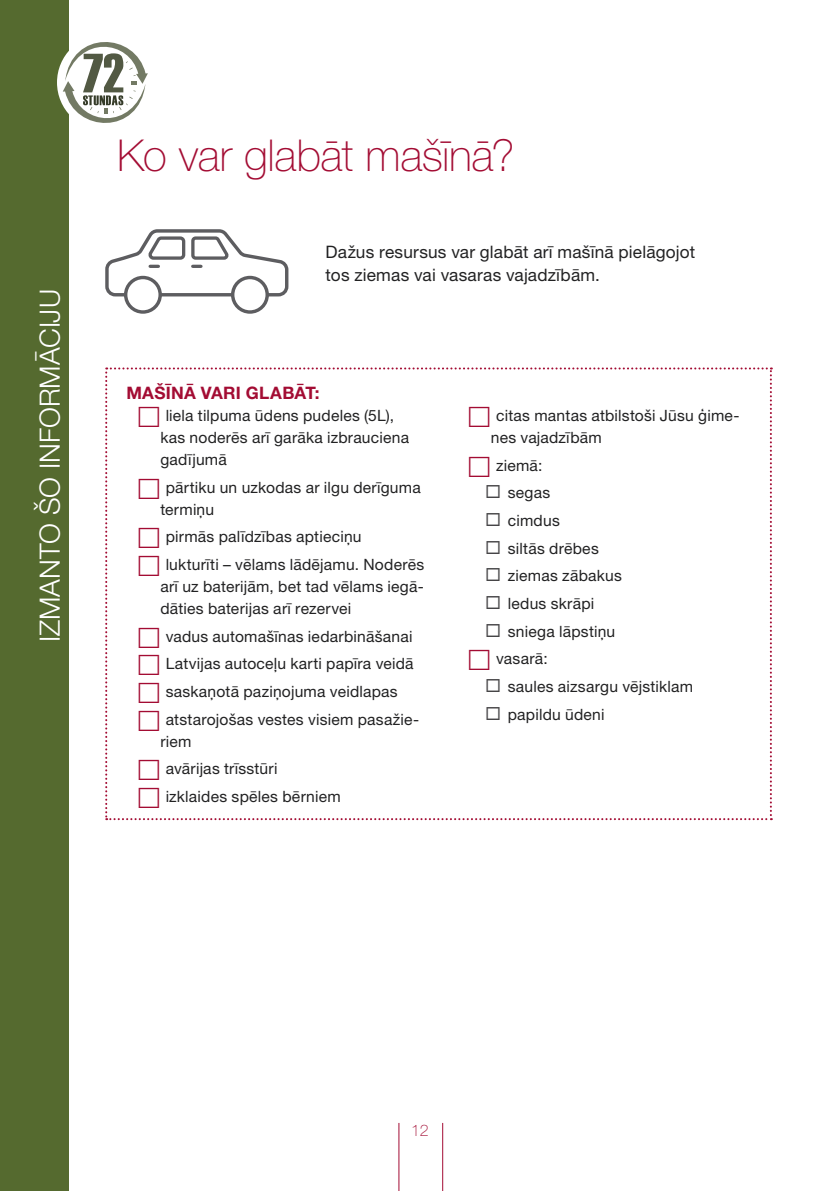
<style>
.page{position:relative;width:840px;height:1191px;background:#fff}
.page>*{position:absolute;margin:0;border:0;box-sizing:border-box;transform-origin:0 0}
.t1{font:100 44px "Helvetica Neue LT Pro";letter-spacing:-.01em;color:#a30c33}
.t2{font:300 28px "Helvetica Neue LT Pro";color:#fff}
.t3{font:17.2px/23.2px "Helvetica Neue LT Pro";letter-spacing:.01em;color:#222223}
.t4{font:700 17.2px "Helvetica Neue LT Pro";letter-spacing:.02em;color:#a30c33}
.t5{font:100 16px "Helvetica Neue LT Pro";color:#a30c33}
.t6{font:15.6px/27.6px "Helvetica Neue LT Pro";letter-spacing:.015em;color:#222223}
</style>
<div class="page">
<div style="left:0;top:0;width:68px;height:1191px;background:#556a2f"></div>
<svg style="left:105px;top:229px;width:184px;height:68px"></svg>
<div style="left:126px;top:277px;width:34px;height:35px;background:#fff;border-radius:50%"></div>
<div style="left:124px;top:276px;width:38px;height:38px;border:3px solid #5d5d60;border-radius:50%"></div>
<div style="left:232px;top:277px;width:35px;height:35px;background:#fff;border-radius:50%"></div>
<div style="left:231px;top:276px;width:38px;height:38px;border:3px solid #5d5d60;border-radius:50%"></div>
<hr style="left:442px;top:1123px;width:1px;height:68px;background:#a30c33">
<hr style="left:398px;top:1123px;width:1px;height:68px;background:#a30c33">
<div style="left:57px;top:34px;width:96px;height:97px;background:#fff;border-radius:50%"></div>
<svg style="left:63px;top:39px;width:85px;height:87px"></svg>
<svg style="left:105px;top:367px;width:666px;height:453px"></svg>
<h2 class="t2" style="left:33px;top:642px;width:354px;rotate:-90deg">IZMANTO ŠO INFORMĀCIJU</h2>
<h1 class="t1" style="left:117px;top:130px;width:398px">Ko var glabāt mašīnā?</h1>
<p class="t3" style="left:325px;top:240px;width:371px">Dažus resursus var glabāt arī mašīnā pielāgojot tos ziemas vai vasaras vajadzībām.</p>
<p class="t4" style="left:126px;top:382px;width:195px">MAŠĪNĀ VARI GLABĀT:</p>
<p class="t6" style="left:160px;top:404px;width:250px;line-height:22px;text-indent:5px">liela tilpuma ūdens pudeles (5L), kas noderēs arī garāka izbrauciena gadījumā</p>
<p class="t6" style="left:160px;top:476px;width:262px;line-height:22px;text-indent:5px">pārtiku un uzkodas ar ilgu derīguma termiņu</p>
<p class="t6" style="left:165px;top:523px;width:260px">pirmās palīdzības aptieciņu<br>lukturīti – vēlams lādējamu. Noderēs</p>
<p class="t6" style="left:160px;top:575px;width:265px;line-height:22px">arī uz baterijām, bet tad vēlams iegā&shy;dāties baterijas arī rezervei</p>
<p class="t6" style="left:165px;top:622px;width:255px">vadus automašīnas iedarbināšanai Latvijas autoceļu karti papīra veidā saskaņotā paziņojuma veidlapas atstarojošas vestes visiem pasažie-</p>
<p class="t6" style="left:165px;top:727px;width:176px;text-indent:-5px">riem<br>avārijas trīsstūri izklaides spēles bērniem</p>
<p class="t6" style="left:490px;top:404px;width:250px;line-height:22px;text-indent:5px">citas mantas atbilstoši Jūsu ģime&shy;nes vajadzībām</p>
<p class="t6" style="left:496px;top:451px;width:48px">ziemā:</p>
<p class="t6" style="left:507px;top:479px;width:44px">segas</p>
<p class="t6" style="left:507px;top:506px;width:53px">cimdus</p>
<p class="t6" style="left:507px;top:534px;width:92px">siltās drēbes</p>
<p class="t6" style="left:507px;top:562px;width:115px">ziemas zābakus</p>
<p class="t6" style="left:507px;top:589px;width:88px">ledus skrāpi</p>
<p class="t6" style="left:507px;top:617px;width:109px">sniega lāpstiņu</p>
<p class="t6" style="left:496px;top:645px;width:53px">vasarā:</p>
<p class="t6" style="left:507px;top:672px;width:187px">saules aizsargu vējstiklam</p>
<p class="t6" style="left:507px;top:700px;width:98px">papildu ūdeni</p>
<p class="t5" style="left:411px;top:1120px;width:19px">12</p>
</div>
